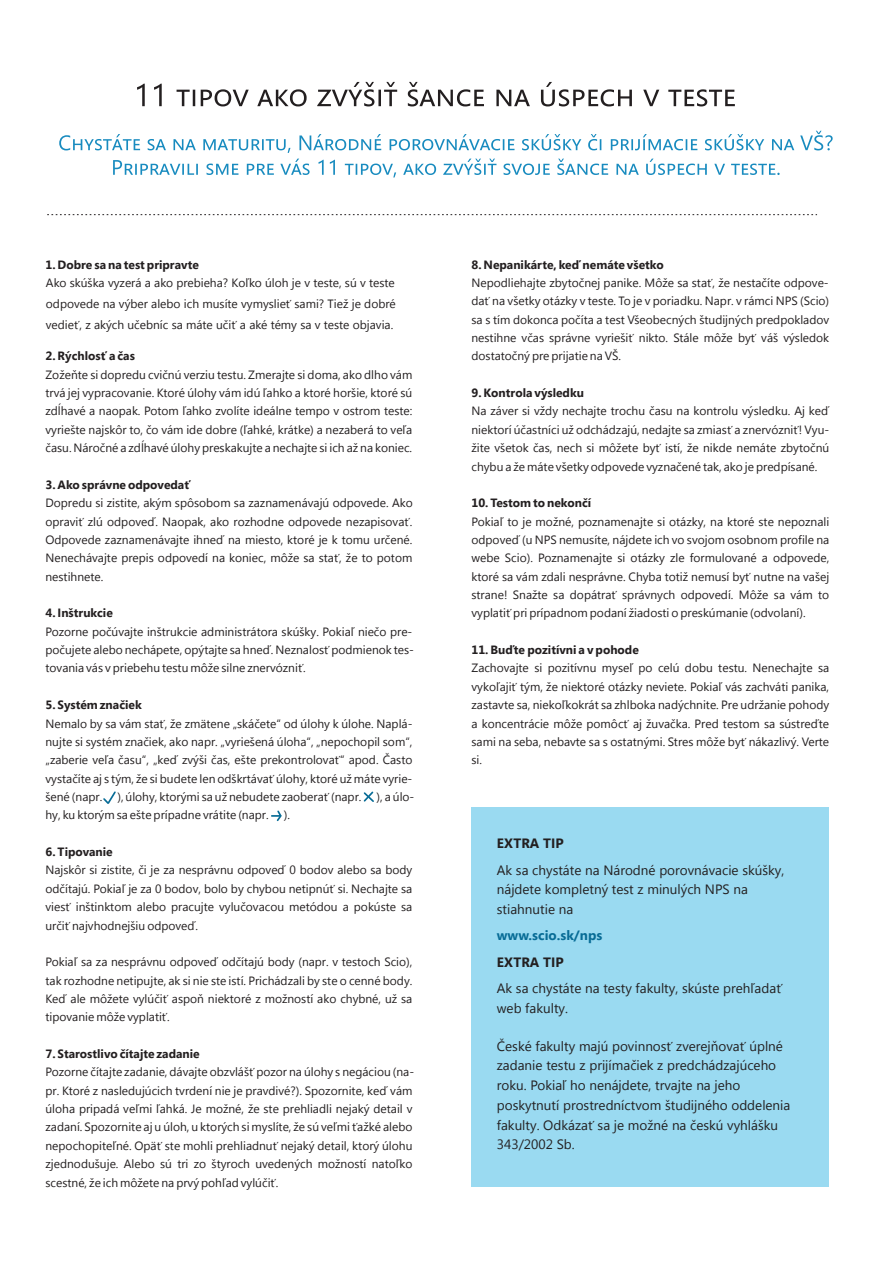
<style>
.page{position:relative;width:893px;height:1263px;background:#fff}
.page>*{position:absolute;margin:0;border:0;box-sizing:border-box;transform-origin:0 0}
.t1{font:13.5px/19.8px "Segoe UI";color:#231f20}
.t2{font:700 13.5px "Segoe UI";color:#231f20}
.t3{font:700 13.5px "Segoe UI";color:#086c96}
.t4{font:12px/18.3px "Segoe UI";color:#231f20;text-align:justify}
.t5{font:700 12px "Segoe UI";color:#231f20}
</style>
<div class="page">
<svg style="left:137px;top:82px;width:598px;height:24px"></svg>
<svg style="left:47px;top:214px;width:770px;height:1px"></svg>
<svg style="left:59px;top:131px;width:774px;height:22px"></svg>
<svg style="left:113px;top:159px;width:667px;height:18px"></svg>
<div style="left:471px;top:807px;width:358px;height:379px;background:#9adaf1"></div>
<svg style="left:103px;top:791px;width:13px;height:13px"></svg>
<svg style="left:363px;top:791px;width:11px;height:11px"></svg>
<svg style="left:271px;top:810px;width:11px;height:12px"></svg>
<p class="t5" style="left:45px;top:256px;width:155px">1. Dobre sa na test pripravte</p>
<p class="t4" style="left:46px;top:271px;width:351px;line-height:21px">Ako skúška vyzerá a ako prebieha? Koľko úloh je v teste, sú v teste odpovede na výber alebo ich musíte vymyslieť sami? Tiež je dobré vedieť, z akých učebníc sa máte učiť a aké témy sa v teste objavia.</p>
<p class="t5" style="left:45px;top:347px;width:91px">2. Rýchlosť a čas</p>
<p class="t4" style="left:45px;top:365px;width:368px">Zožeňte si dopredu cvičnú verziu testu. Zmerajte si doma, ako dlho vám trvá jej vypracovanie. Ktoré úlohy vám idú ľahko a ktoré horšie, ktoré sú zdĺhavé a naopak. Potom ľahko zvolíte ideálne tempo v ostrom teste: vyriešte najskôr to, čo vám ide dobre (ľahké, krátke) a nezaberá to veľa času. Náročné a zdĺhavé úlohy preskakujte a nechajte si ich až na koniec.</p>
<p class="t5" style="left:45px;top:476px;width:146px">3. Ako správne odpovedať</p>
<p class="t4" style="left:45px;top:493px;width:369px">Dopredu si zistite, akým spôsobom sa zaznamenávajú odpovede. Ako opraviť zlú odpoveď. Naopak, ako rozhodne odpovede nezapisovať.<br>Odpovede zaznamenávajte ihneď na miesto, ktoré je k tomu určené.<br>Nenechávajte prepis odpovedí na koniec, môže sa stať, že to potom nestihnete.</p>
<p class="t5" style="left:45px;top:604px;width:69px">4. Inštrukcie</p>
<p class="t4" style="left:45px;top:622px;width:370px;text-align:left">Pozorne počúvajte inštrukcie administrátora skúšky. Pokiaľ niečo pre&shy;počujete alebo nechápete, opýtajte sa hneď. Neznalosť podmienok tes&shy;tovania vás v priebehu testu môže silne znervózniť.</p>
<p class="t5" style="left:45px;top:696px;width:98px">5. Systém značiek</p>
<p class="t4" style="left:45px;top:713px;width:368px">Nemalo by sa vám stať, že zmätene „skáčete“ od úlohy k úlohe. Naplá&shy;nujte si systém značiek, ako napr. „vyriešená úloha“, „nepochopil som“, „zaberie veľa času“, „keď zvýši čas, ešte prekontrolovať“ apod. Často vystačíte aj s tým, že si budete len odškrtávať úlohy, ktoré už máte vyrie&shy;šené (napr.</p>
<p class="t4" style="left:117px;top:787px;width:246px">), úlohy, ktorými sa už nebudete zaoberať (napr.</p>
<p class="t4" style="left:377px;top:787px;width:39px">), a úlo-</p>
<p class="t4" style="left:45px;top:805px;width:225px">hy, ku ktorým sa ešte prípadne vrátite (napr.</p>
<p class="t4" style="left:284px;top:805px;width:8px">).</p>
<p class="t5" style="left:46px;top:843px;width:69px">6. Tipovanie</p>
<p class="t4" style="left:45px;top:860px;width:368px">Najskôr si zistite, či je za nesprávnu odpoveď 0 bodov alebo sa body odčítajú. Pokiaľ je za 0 bodov, bolo by chybou netipnúť si. Nechajte sa viesť inštinktom alebo pracujte vylučovacou metódou a pokúste sa určiť najvhodnejšiu odpoveď.</p>
<p class="t4" style="left:45px;top:952px;width:368px">Pokiaľ sa za nesprávnu odpoveď odčítajú body (napr. v testoch Scio), tak rozhodne netipujte, ak si nie ste istí. Prichádzali by ste o cenné body.<br>Keď ale môžete vylúčiť aspoň niektoré z možností ako chybné, už sa tipovanie môže vyplatiť.</p>
<p class="t5" style="left:45px;top:1045px;width:156px">7. Starostlivo čítajte zadanie</p>
<p class="t4" style="left:45px;top:1062px;width:370px;text-align:left">Pozorne čítajte zadanie, dávajte obzvlášť pozor na úlohy s negáciou (na&shy;pr. Ktoré z nasledujúcich tvrdení nie je pravdivé?). Spozornite, keď vám úloha pripadá veľmi ľahká. Je možné, že ste prehliadli nejaký detail v zadaní. Spozornite aj u úloh, u ktorých si myslíte, že sú veľmi ťažké alebo nepochopiteľné. Opäť ste mohli prehliadnuť nejaký detail, ktorý úlohu zjednodušuje. Alebo sú tri zo štyroch uvedených možností natoľko scestné, že ich môžete na prvý pohľad vylúčiť.</p>
<p class="t5" style="left:471px;top:256px;width:194px">8. Nepanikárte, keď nemáte všetko</p>
<p class="t4" style="left:471px;top:273px;width:359px">Nepodliehajte zbytočnej panike. Môže sa stať, že nestačíte odpove&shy;dať na všetky otázky v teste. To je v poriadku. Napr. v rámci NPS (Scio) sa s tím dokonca počíta a test Všeobecných študijných predpokladov nestihne včas správne vyriešiť nikto. Stále môže byť váš výsledok dostatočný pre prijatie na VŠ.</p>
<p class="t5" style="left:471px;top:384px;width:114px">9. Kontrola výsledku</p>
<p class="t4" style="left:471px;top:401px;width:359px">Na záver si vždy nechajte trochu času na kontrolu výsledku. Aj keď niektorí účastníci už odchádzajú, nedajte sa zmiasť a znervózniť! Vyu&shy;žite všetok čas, nech si môžete byť istí, že nikde nemáte zbytočnú chybu a že máte všetky odpovede vyznačené tak, ako je predpísané.</p>
<p class="t5" style="left:471px;top:494px;width:121px">10. Testom to nekončí</p>
<p class="t4" style="left:471px;top:511px;width:359px">Pokiaľ to je možné, poznamenajte si otázky, na ktoré ste nepoznali odpoveď (u NPS nemusíte, nájdete ich vo svojom osobnom profile na webe Scio). Poznamenajte si otázky zle formulované a odpovede, ktoré sa vám zdali nesprávne. Chyba totiž nemusí byť nutne na vašej strane! Snažte sa dopátrať správnych odpovedí. Môže sa vám to vyplatiť pri prípadnom podaní žiadosti o preskúmanie (odvolaní).</p>
<p class="t5" style="left:471px;top:641px;width:169px">11. Buďte pozitívni a v pohode</p>
<p class="t4" style="left:471px;top:658px;width:359px">Zachovajte si pozitívnu myseľ po celú dobu testu. Nenechajte sa vykoľajiť tým, že niektoré otázky neviete. Pokiaľ vás zachváti panika, zastavte sa, niekoľkokrát sa zhlboka nadýchnite. Pre udržanie pohody a koncentrácie môže pomôcť aj žuvačka. Pred testom sa sústreďte sami na seba, nebavte sa s ostatnými. Stres môže byť nákazlivý. Verte si.</p>
<p class="t2" style="left:497px;top:833px;width:68px">EXTRA TIP</p>
<p class="t1" style="left:497px;top:859px;width:289px">Ak sa chystáte na Národné porovnávacie skúšky, nájdete kompletný test z minulých NPS na stiahnutie na</p>
<p class="t3" style="left:497px;top:926px;width:107px">www.scio.sk/nps</p>
<p class="t2" style="left:497px;top:952px;width:68px">EXTRA TIP</p>
<p class="t1" style="left:497px;top:978px;width:287px">Ak sa chystáte na testy fakulty, skúste prehľadať web fakulty.</p>
<p class="t1" style="left:497px;top:1035px;width:295px">České fakulty majú povinnosť zverejňovať úplné zadanie testu z prijímačiek z predchádzajúceho roku. Pokiaľ ho nenájdete, trvajte na jeho poskytnutí prostredníctvom študijného oddelenia fakulty. Odkázať sa je možné na českú vyhlášku 343/2002 Sb.</p>
</div>
